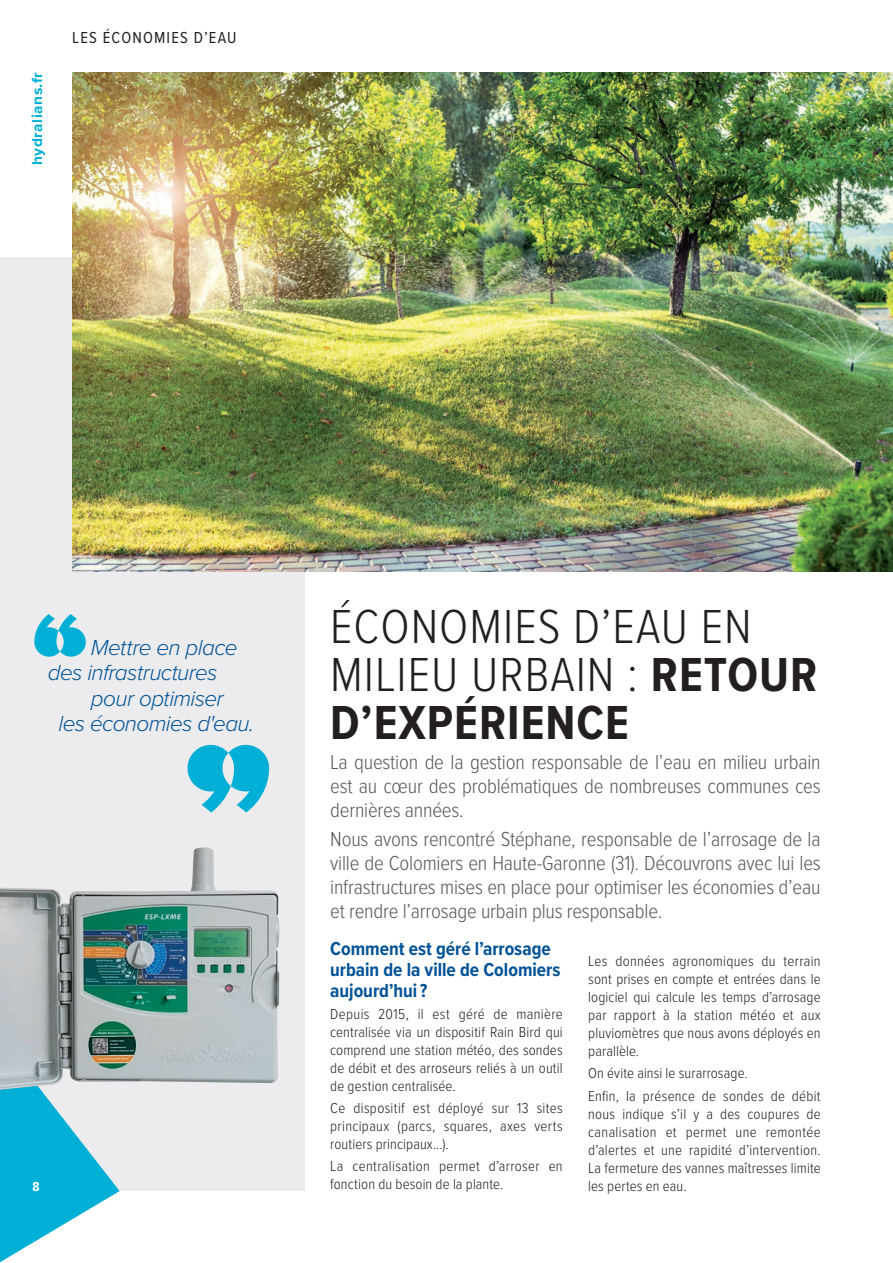
<style>
.page{position:relative;width:893px;height:1263px;background:#fff}
.page>*{position:absolute;margin:0;border:0;box-sizing:border-box;transform-origin:0 0}
.t1{font:300 49.5px/48px "Proxima Nova Cond";letter-spacing:.02em;color:#231f20}
.t2{font:italic 300 22.5px "Proxima Nova";letter-spacing:-.025em;color:#015297}
.t3{font:300 21px/24px "Proxima Nova Cond";letter-spacing:-.01em;color:#57585a;text-align:justify}
.t4{font:700 19.5px/21px "Proxima Nova Cond";color:#015297}
.t5{font:16.5px "Proxima Nova Cond";letter-spacing:.07em;color:#231f20}
.t6{font:300 15px/18px "Proxima Nova Cond";letter-spacing:.01em;color:#231f20;text-align:justify}
.t7{font:700 15px "Proxima Nova";letter-spacing:.035em;color:#00afd5}
.t8{font:700 13.5px "Proxima Nova Cond";color:#fff}
.s1{font-weight:700}
</style>
<div class="page">
<div style="left:0;top:257px;width:305px;height:934px;background:#ececee"></div>
<img style="left:72px;top:72px;width:821px;height:499px">
<svg style="left:0;top:1090px;width:120px;height:172px"></svg>
<svg style="left:34px;top:614px;width:52px;height:43px"></svg>
<svg style="left:187px;top:745px;width:82px;height:67px"></svg>
<img style="left:0;top:847px;width:280px;height:243px">
<p class="t7" style="left:26px;top:165px;width:95px;rotate:-90deg">hydralians.fr</p>
<p class="t5" style="left:72px;top:25px;width:166px">LES ÉCONOMIES D’EAU</p>
<h1 class="t1" style="left:330px;top:600px;width:489px">ÉCONOMIES D’EAU EN<br>MILIEU URBAIN : <span class="s1">RETOUR<br>D’EXPÉRIENCE</span></h1>
<h3 class="t3" style="left:330px;top:749px;width:492px">La question de la gestion responsable de l’eau en milieu urbain est au cœur des problématiques de nombreuses communes ces dernières années.</h3>
<p class="t3" style="left:330px;top:825px;width:492px">Nous avons rencontré Stéphane, responsable de l’arrosage de la ville de Colomiers en Haute-Garonne (31). Découvrons avec lui les infrastructures mises en place pour optimiser les économies d’eau et rendre l’arrosage urbain plus responsable.</p>
<h3 class="t4" style="left:330px;top:937px;width:232px">Comment est géré l’arrosage urbain de la ville de Colomiers aujourd’hui ?</h3>
<p class="t6" style="left:330px;top:1004px;width:234px">Depuis 2015, il est géré de manière centralisée via un dispositif Rain Bird qui comprend une station météo, des sondes de débit et des arroseurs reliés à un outil de gestion centralisée.</p>
<p class="t6" style="left:330px;top:1098px;width:234px">Ce dispositif est déployé sur 13 sites principaux (parcs, squares, axes verts routiers principaux...).</p>
<p class="t6" style="left:330px;top:1157px;width:234px">La centralisation permet d’arroser en fonction du besoin de la plante.</p>
<h2 class="t2" style="left:91px;top:630px;width:148px">Mettre en place</h2>
<h2 class="t2" style="left:48px;top:656px;width:171px">des infrastructures</h2>
<h2 class="t2" style="left:91px;top:681px;width:134px">pour optimiser</h2>
<h2 class="t2" style="left:59px;top:707px;width:197px">les économies d'eau.</h2>
<p class="t6" style="left:588px;top:951px;width:234px">Les données agronomiques du terrain sont prises en compte et entrées dans le logiciel qui calcule les temps d’arrosage par rapport à la station météo et aux pluviomètres que nous avons déployés en parallèle.</p>
<p class="t6" style="left:588px;top:1061px;width:234px;line-height:22.2px">On évite ainsi le surarrosage.<br>Enfin, la présence de sondes de débit</p>
<p class="t6" style="left:588px;top:1104px;width:234px">nous indique s’il y a des coupures de canalisation et permet une remontée d’alertes et une rapidité d’intervention.<br>La fermeture des vannes maîtresses limite</p>
<p class="t8" style="left:33px;top:1176px;width:9px">8</p>
<p class="t6" style="left:588px;top:1176px;width:100px">les pertes en eau.</p>
</div>
